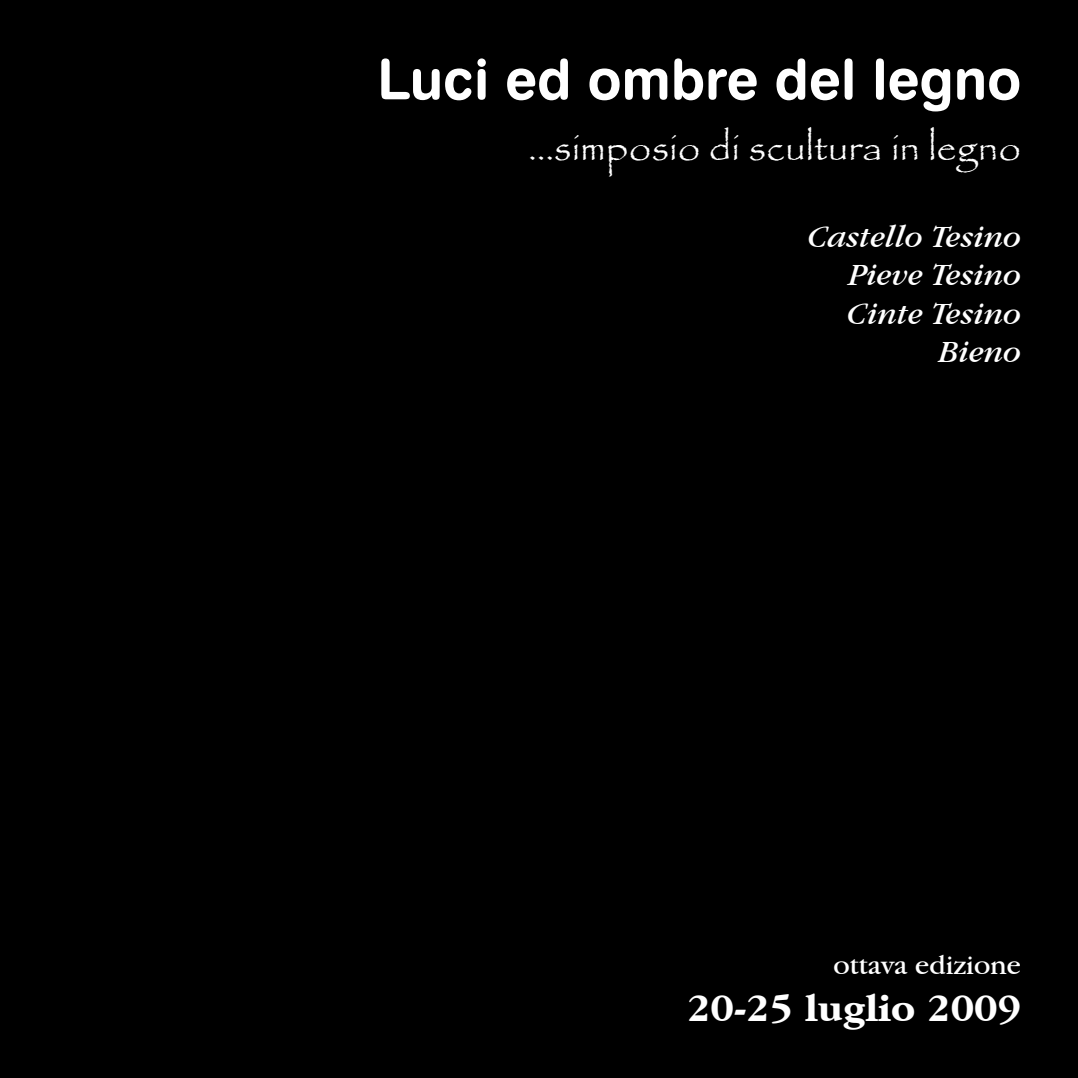
<style>
.page{position:relative;width:1078px;height:1078px;background:#fff}
.page>*{position:absolute;margin:0;border:0;box-sizing:border-box;transform-origin:0 0}
.t1{font:56px "Swiss 721 BT Bold Rounded";color:#fff}
.t2{font:40px "Papyrus";color:#fff}
.t3{font:700 40px "Garamond IT Cby BT";color:#fff}
.t4{font:italic 32px/38.4px "Garamond IT Cby BT";color:#fff;text-align:right}
.t5{font:28px "Garamond IT Cby BT";color:#fff}
</style>
<div class="page">
<div style="left:0;top:0;width:1077px;height:1077px;background:#000"></div>
<h1 class="t1" style="left:377px;top:44px;width:645px">Luci ed ombre del legno</h1>
<p class="t2" style="left:528px;top:123px;width:494px">...simposio di scultura in legno</p>
<p class="t4" style="left:807px;top:217px;width:215px">Castello Tesino<br>Pieve Tesino<br>Cinte Tesino<br>Bieno</p>
<p class="t5" style="left:833px;top:947px;width:189px">ottava edizione</p>
<p class="t3" style="left:687px;top:985px;width:335px">20-25 luglio 2009</p>
</div>
